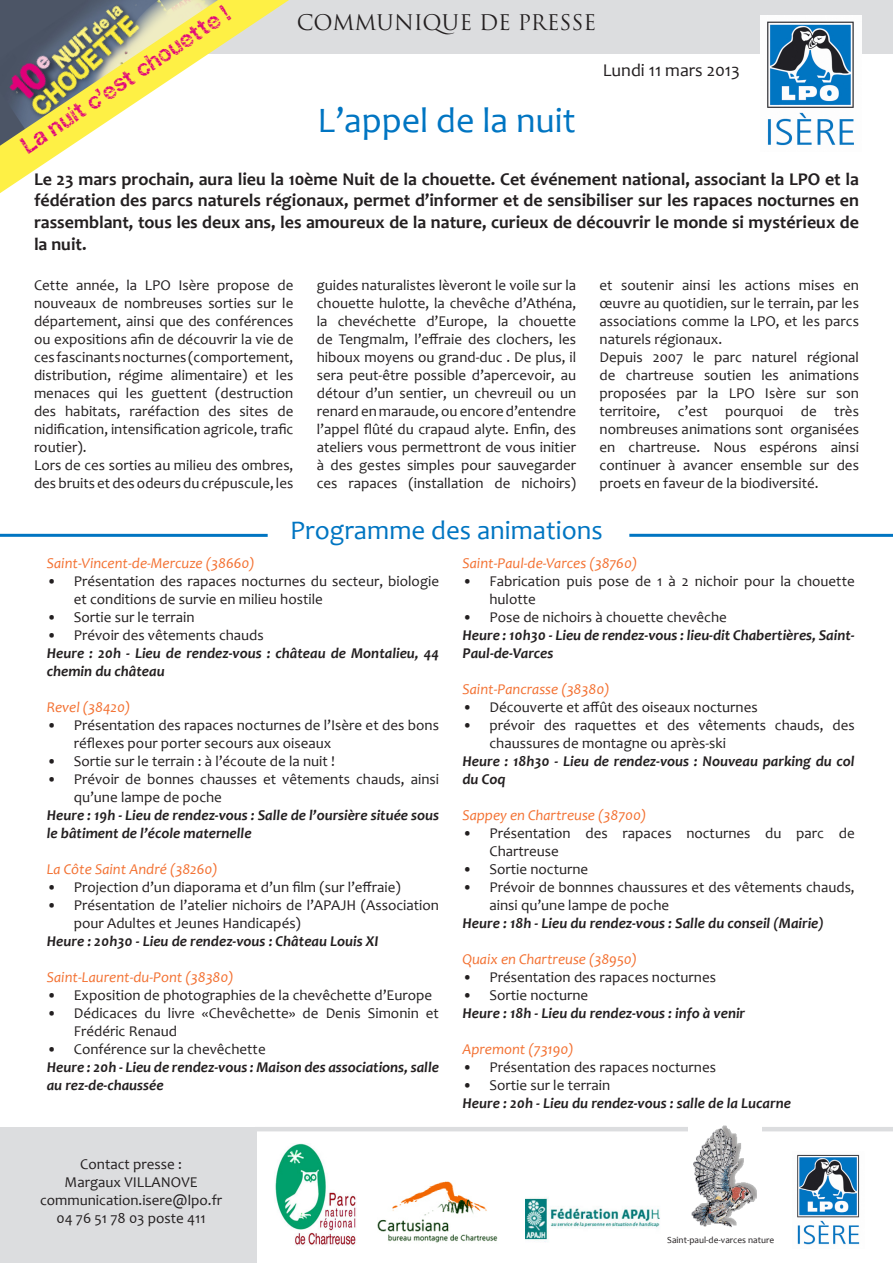
<style>
.page{position:relative;width:893px;height:1263px;background:#fff}
.page>*{position:absolute;margin:0;border:0;box-sizing:border-box;transform-origin:0 0}
.t1{font:36px "Candara";color:#0075c2}
.t2{font:27px "Candara";color:#0075c2}
.t3{font:21px "Trajan Pro";color:#231f20}
.t4{font:20.85px "Gastada";color:#e1017b}
.t5{font:700 18px/21.6px "Candara";color:#231f20;text-align:justify}
.t6{font:18px "Candara";color:#231f20}
.t7{font:15px/18px "Candara";color:#231f20}
.t8{font:italic 700 15px/18px "Candara";color:#231f20}
.t9{font:italic 15px "Candara";color:#f37132}
.t10{font:9.3px "Candara";color:#231f20}
</style>
<div class="page">
<div style="left:0;top:1127px;width:257px;height:136px;background:#dcdddf"></div>
<div style="left:0;top:0;width:893px;height:54px;background:#dcdddf"></div>
<img style="left:761px;top:16px;width:100px;height:130px">
<hr style="left:629px;top:534px;width:264px;height:3px;background:#0075c2">
<hr style="left:0;top:534px;width:268px;height:3px;background:#0075c2">
<svg style="left:0;top:0;width:289px;height:193px"></svg>
<img style="left:275px;top:1143px;width:81px;height:103px">
<img style="left:378px;top:1181px;width:120px;height:62px">
<img style="left:525px;top:1197px;width:135px;height:45px">
<hr style="left:255px;top:1127px;width:638px;height:4px;background:#dcdddf">
<img style="left:688px;top:1126px;width:73px;height:102px">
<img style="left:797px;top:1154px;width:63px;height:91px">
<p class="t4" style="left:16px;top:136px;width:247px;rotate:-34deg">La nuit c’est chouette !</p>
<p class="t3" style="left:297px;top:9px;width:301px">COMMUNIQUE DE PRESSE</p>
<p class="t1" style="left:317px;top:99px;width:260px">L’appel de la nuit</p>
<p class="t6" style="left:603px;top:59px;width:139px">Lundi 11 mars 2013</p>
<p class="t5" style="left:34px;top:168px;width:826px">Le 23 mars prochain, aura lieu la 10ème Nuit de la chouette. Cet événement national, associant la LPO et la fédération des parcs naturels régionaux, permet d’informer et de sensibiliser sur les rapaces nocturnes en rassemblant, tous les deux ans, les amoureux de la nature, curieux de découvrir le monde si mystérieux de la nuit.</p>
<p class="t7" style="left:34px;top:276px;width:261px;text-align:justify">Cette année, la LPO Isère propose de nouveaux de nombreuses sorties sur le département, ainsi que des conférences ou expositions afin de découvrir la vie de ces fascinants nocturnes (comportement, distribution, régime alimentaire) et les menaces qui les guettent (destruction des habitats, raréfaction des sites de nidification, intensification agricole, trafic routier).</p>
<p class="t7" style="left:34px;top:456px;width:261px">Lors de ces sorties au milieu des ombres, des bruits et des odeurs du crépuscule, les</p>
<p class="t7" style="left:317px;top:276px;width:261px;text-align:justify">guides naturalistes lèveront le voile sur la chouette hulotte, la chevêche d’Athéna, la chevéchette d’Europe, la chouette de Tengmalm, l’effraie des clochers, les hiboux moyens ou grand-duc . De plus, il sera peut-être possible d’apercevoir, au détour d’un sentier, un chevreuil ou un renard en maraude, ou encore d’entendre l’appel flûté du crapaud alyte. Enfin, des ateliers vous permettront de vous initier à des gestes simples pour sauvegarder ces rapaces (installation de nichoirs)</p>
<p class="t7" style="left:600px;top:276px;width:261px;text-align:justify">et soutenir ainsi les actions mises en œuvre au quotidien, sur le terrain, par les associations comme la LPO, et les parcs naturels régionaux.</p>
<p class="t7" style="left:600px;top:348px;width:261px;text-align:justify">Depuis 2007 le parc naturel régional de chartreuse soutien les animations proposées par la LPO Isère sur son territoire, c’est pourquoi de très nombreuses animations sont organisées en chartreuse. Nous espérons ainsi continuer à avancer ensemble sur des proets en faveur de la biodiversité.</p>
<p class="t2" style="left:290px;top:514px;width:314px">Programme des animations</p>
<p class="t9" style="left:47px;top:554px;width:210px">Saint-Vincent-de-Mercuze (38660)</p>
<p class="t7" style="left:74px;top:572px;width:367px">Présentation des rapaces nocturnes du secteur, biologie et conditions de survie en milieu hostile</p>
<p class="t7" style="left:74px;top:608px;width:122px">Sortie sur le terrain</p>
<p class="t7" style="left:74px;top:626px;width:192px">Prévoir des vêtements chauds</p>
<p class="t8" style="left:47px;top:644px;width:394px">Heure : 20h - Lieu de rendez-vous : château de Montalieu, 44 chemin du château</p>
<p class="t9" style="left:47px;top:698px;width:85px">Revel (38420)</p>
<p class="t7" style="left:74px;top:716px;width:367px">Présentation des rapaces nocturnes de l’Isère et des bons réflexes pour porter secours aux oiseaux</p>
<p class="t7" style="left:74px;top:752px;width:263px">Sortie sur le terrain : à l’écoute de la nuit !</p>
<p class="t7" style="left:74px;top:770px;width:367px">Prévoir de bonnes chausses et vêtements chauds, ainsi qu’une lampe de poche</p>
<p class="t8" style="left:47px;top:806px;width:394px">Heure : 19h - Lieu de rendez-vous : Salle de l’oursière située sous le bâtiment de l’école maternelle</p>
<p class="t9" style="left:47px;top:860px;width:173px">La Côte Saint André (38260)</p>
<p class="t7" style="left:74px;top:878px;width:329px">Projection d’un diaporama et d’un film (sur l’effraie)</p>
<p class="t7" style="left:74px;top:896px;width:367px">Présentation de l’atelier nichoirs de l’APAJH (Association pour Adultes et Jeunes Handicapés)</p>
<p class="t8" style="left:47px;top:932px;width:333px">Heure : 20h30 - Lieu de rendez-vous : Château Louis XI</p>
<p class="t9" style="left:47px;top:968px;width:189px">Saint-Laurent-du-Pont (38380)</p>
<p class="t7" style="left:74px;top:986px;width:360px">Exposition de photographies de la chevêchette d’Europe</p>
<p class="t7" style="left:74px;top:1004px;width:367px">Dédicaces du livre «Chevêchette» de Denis Simonin et<br>Frédéric Renaud</p>
<p class="t7" style="left:74px;top:1040px;width:193px">Conférence sur la chevêchette</p>
<p class="t8" style="left:47px;top:1058px;width:394px">Heure : 20h - Lieu de rendez-vous : Maison des associations, salle au rez-de-chaussée</p>
<p class="t7" style="left:47px;top:572px;width:11px">•</p>
<p class="t7" style="left:47px;top:608px;width:11px">• •</p>
<p class="t7" style="left:47px;top:716px;width:11px">•</p>
<p class="t7" style="left:47px;top:752px;width:11px">• •</p>
<p class="t7" style="left:47px;top:878px;width:11px">• •</p>
<p class="t7" style="left:47px;top:986px;width:11px">• •</p>
<p class="t7" style="left:47px;top:1040px;width:11px">•</p>
<p class="t7" style="left:80px;top:1155px;width:103px">Contact presse :</p>
<p class="t7" style="left:65px;top:1173px;width:134px">Margaux VILLANOVE</p>
<p class="t7" style="left:40px;top:1191px;width:183px">communication.isere@lpo.fr</p>
<p class="t7" style="left:56px;top:1209px;width:151px">04 76 51 78 03 poste 411</p>
<p class="t9" style="left:462px;top:554px;width:176px">Saint-Paul-de-Varces (38760)</p>
<p class="t7" style="left:489px;top:572px;width:367px">Fabrication puis pose de 1 à 2 nichoir pour la chouette hulotte</p>
<p class="t7" style="left:489px;top:608px;width:239px">Pose de nichoirs à chouette chevêche</p>
<p class="t8" style="left:462px;top:626px;width:394px">Heure : 10h30 - Lieu de rendez-vous : lieu-dit Chabertières, Saint-<br>Paul-de-Varces</p>
<p class="t9" style="left:462px;top:680px;width:149px">Saint-Pancrasse (38380)</p>
<p class="t7" style="left:489px;top:698px;width:270px">Découverte et affût des oiseaux nocturnes</p>
<p class="t7" style="left:489px;top:716px;width:367px">prévoir des raquettes et des vêtements chauds, des chaussures de montagne ou après-ski</p>
<p class="t8" style="left:462px;top:752px;width:394px">Heure : 18h30 - Lieu de rendez-vous : Nouveau parking du col du Coq</p>
<p class="t9" style="left:462px;top:806px;width:185px">Sappey en Chartreuse (38700)</p>
<p class="t7" style="left:489px;top:824px;width:367px">Présentation des rapaces nocturnes du parc de<br>Chartreuse</p>
<p class="t7" style="left:489px;top:860px;width:100px">Sortie nocturne</p>
<p class="t7" style="left:489px;top:878px;width:367px">Prévoir de bonnnes chaussures et des vêtements chauds, ainsi qu’une lampe de poche</p>
<p class="t8" style="left:462px;top:914px;width:363px">Heure : 18h - Lieu du rendez-vous : Salle du conseil (Mairie)</p>
<p class="t9" style="left:462px;top:950px;width:176px">Quaix en Chartreuse (38950)</p>
<p class="t7" style="left:489px;top:968px;width:228px">Présentation des rapaces nocturnes</p>
<p class="t7" style="left:489px;top:986px;width:100px">Sortie nocturne</p>
<p class="t8" style="left:462px;top:1004px;width:284px">Heure : 18h - Lieu du rendez-vous : info à venir</p>
<p class="t9" style="left:462px;top:1040px;width:113px">Apremont (73190)</p>
<p class="t7" style="left:489px;top:1058px;width:228px">Présentation des rapaces nocturnes</p>
<p class="t7" style="left:489px;top:1076px;width:122px">Sortie sur le terrain</p>
<p class="t8" style="left:462px;top:1094px;width:330px">Heure : 20h - Lieu du rendez-vous : salle de la Lucarne</p>
<p class="t7" style="left:462px;top:572px;width:11px">•</p>
<p class="t7" style="left:462px;top:608px;width:11px">•</p>
<p class="t7" style="left:462px;top:698px;width:11px">• •</p>
<p class="t7" style="left:462px;top:824px;width:11px">•</p>
<p class="t7" style="left:462px;top:860px;width:11px">• •</p>
<p class="t7" style="left:462px;top:968px;width:11px">• •</p>
<p class="t7" style="left:462px;top:1058px;width:11px">• •</p>
<p class="t10" style="left:667px;top:1234px;width:108px">Saint-paul-de-varces nature</p>
</div>
